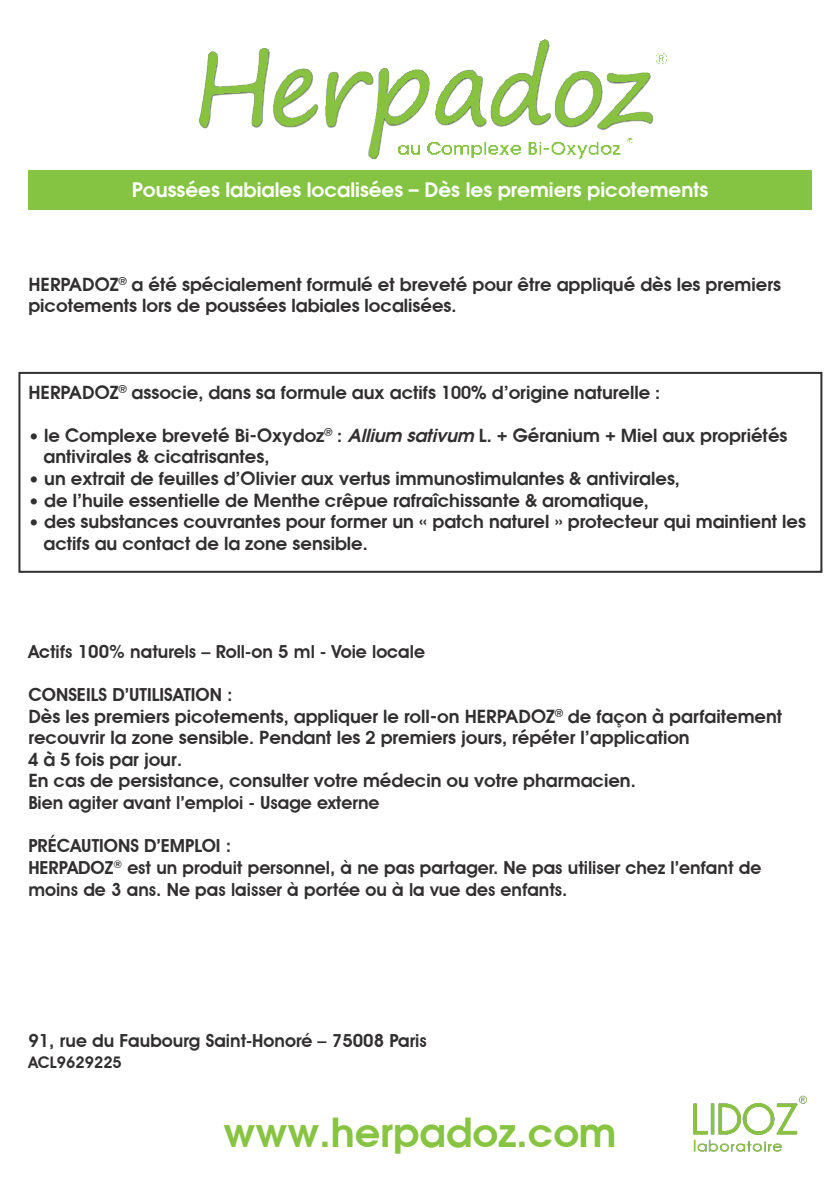
<style>
.page{position:relative;width:840px;height:1191px;background:#fff}
.page>*{position:absolute;margin:0;border:0;box-sizing:border-box;transform-origin:0 0}
.t1{font:600 40px "Avant Garde";color:#86c441}
.t2{font:600 20px "Avant Garde";color:#fff}
.t3{font:600 18px/21.6px "Avant Garde";color:#312f30}
.t4{font:600 18px/21.6px "Avant Garde IT Cby BT";color:#312f30}
.t5{font:600 16px "Avant Garde IT Cby BT";color:#312f30}
.s1{font-style:italic}
</style>
<div class="page">
<div style="left:28px;top:170px;width:783px;height:39px;background:#84c442"></div>
<img style="left:199px;top:39px;width:468px;height:121px">
<img style="left:693px;top:1095px;width:114px;height:57px">
<div style="left:18px;top:372px;width:803px;height:201px;border:2px solid #312f30"></div>
<p class="t2" style="left:132px;top:177px;width:577px">Poussées labiales localisées – Dès les premiers picotements</p>
<p class="t3" style="left:28px;top:273px;width:753px">HERPADOZ<sup>®</sup> a été spécialement formulé et breveté pour être appliqué dès les premiers picotements lors de poussées labiales localisées.</p>
<p class="t3" style="left:28px;top:381px;width:633px">HERPADOZ<sup>®</sup> associe, dans sa formule aux actifs 100% d’origine naturelle :</p>
<p class="t3" style="left:43px;top:424px;width:745px;text-indent:-15px">• le Complexe breveté Bi-Oxydoz<sup>®</sup> : <span class="s1">Allium sativum</span> L. + Géranium + Miel aux propriétés antivirales &amp; cicatrisantes,</p>
<p class="t3" style="left:28px;top:467px;width:652px">• un extrait de feuilles d’Olivier aux vertus immunostimulantes &amp; antivirales,</p>
<p class="t3" style="left:28px;top:489px;width:621px">• de l’huile essentielle de Menthe crêpue rafraîchissante &amp; aromatique,</p>
<p class="t3" style="left:43px;top:510px;width:763px;text-indent:-15px">• des substances couvrantes pour former un « patch naturel » protecteur qui maintient les actifs au contact de la zone sensible.</p>
<p class="t4" style="left:28px;top:640px;width:398px">Actifs 100% naturels – Roll-on 5 ml - Voie locale</p>
<p class="t4" style="left:28px;top:684px;width:206px">Conseils d’utilisation :</p>
<p class="t3" style="left:28px;top:705px;width:755px">Dès les premiers picotements, appliquer le roll-on HERPADOZ<sup>®</sup> de façon à parfaitement recouvrir la zone sensible. Pendant les 2 premiers jours, répéter l’application<br>4 à 5 fois par jour.<br>En cas de persistance, consulter votre médecin ou votre pharmacien.</p>
<p class="t4" style="left:28px;top:792px;width:352px">Bien agiter avant l’emploi - Usage externe</p>
<p class="t4" style="left:28px;top:835px;width:734px">Précautions d’emploi :<br>HERPADOZ<sup>®</sup> est un produit personnel, à ne pas partager. Ne pas utiliser chez l’enfant de moins de 3 ans. Ne pas laisser à portée ou à la vue des enfants.</p>
<p class="t4" style="left:28px;top:1029px;width:399px">91, rue du Faubourg Saint-Honoré – 75008 Paris</p>
<p class="t5" style="left:28px;top:1053px;width:95px">ACL9629225</p>
<h1 class="t1" style="left:223px;top:1106px;width:394px">www.herpadoz.com</h1>
</div>
